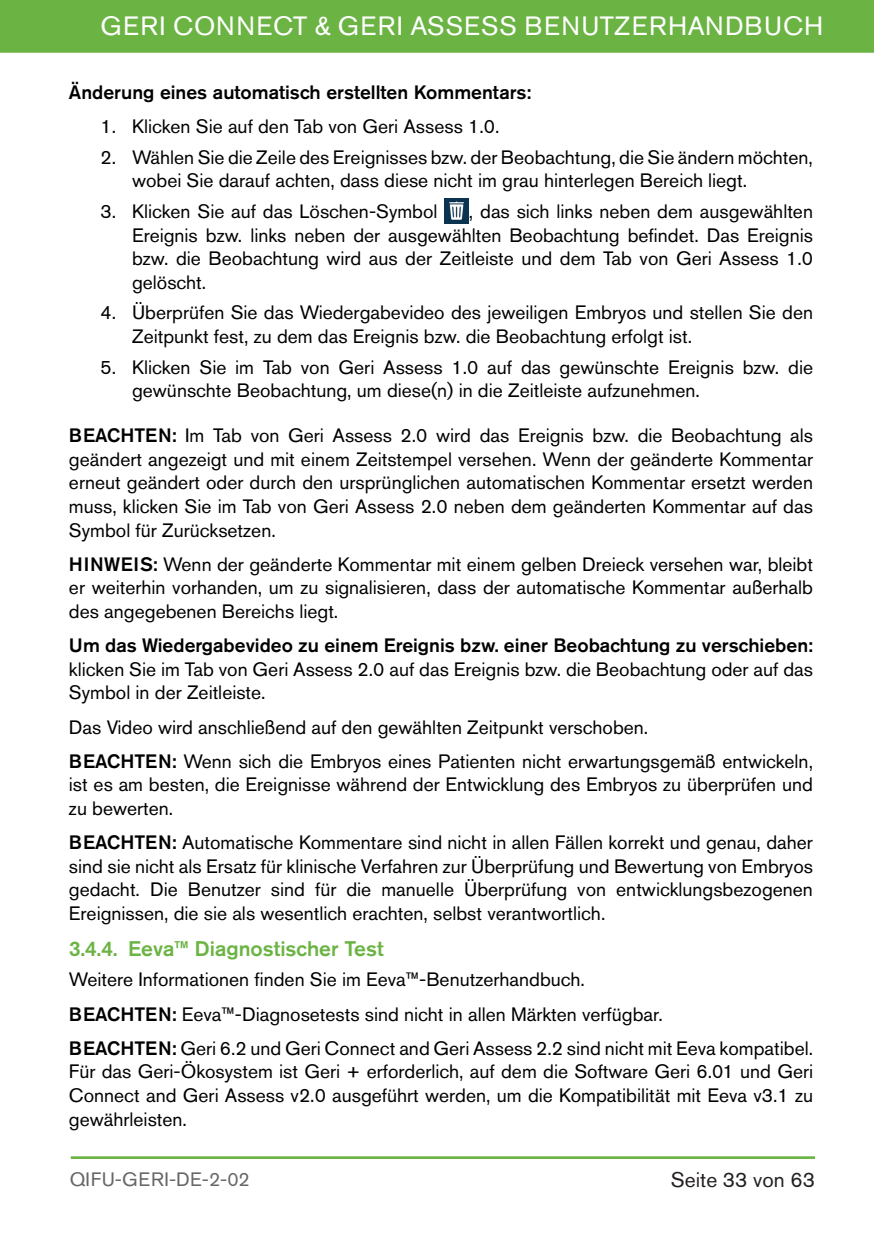
<style>
.page{position:relative;width:874px;height:1241px;background:#fff}
.page>*{position:absolute;margin:0;border:0;box-sizing:border-box;transform-origin:0 0}
.t1{font:26.25px "Akzidenz Grotesk Std";letter-spacing:.045em;color:#fff}
.t2{font:500 21px "Akzidenz Grotesk Std";color:#6bb444}
.t3{font:21px "Akzidenz Grotesk Std";color:#231f20}
.t4{font:19.25px/23.6px "Akzidenz Grotesk Std";color:#000;text-align:justify}
.t5{font:500 19.25px "Akzidenz Grotesk Std";color:#000}
.t6{font:19.25px "Akzidenz Grotesk Std";letter-spacing:.03em;color:#666}
.s1{font-weight:500}
</style>
<div class="page">
<div style="left:0;top:0;width:873px;height:53px;background:#6bb444"></div>
<hr style="left:71px;top:1156px;width:743px;height:1px;background:#6bb444">
<hr style="left:71px;top:1157px;width:743px;height:1px;background:#6bb444">
<img style="left:444px;top:198px;width:24px;height:25px">
<h1 class="t1" style="left:100px;top:11px;width:724px">GERI CONNECT &amp; GERI ASSESS BENUTZERHANDBUCH</h1>
<p class="t5" style="left:69px;top:80px;width:463px">Änderung eines automatisch erstellten Kommentars:</p>
<p class="t4" style="left:100px;top:114px;width:400px">1. Klicken Sie auf den Tab von Geri Assess 1.0.</p>
<p class="t4" style="left:132px;top:145px;width:682px;text-indent:-32px">2. Wählen Sie die Zeile des Ereignisses bzw. der Beobachtung, die Sie ändern möchten, wobei Sie darauf achten, dass diese nicht im grau hinterlegen Bereich liegt.</p>
<p class="t4" style="left:100px;top:199px;width:338px">3. Klicken Sie auf das Löschen-Symbol</p>
<p class="t4" style="left:132px;top:199px;width:682px;text-indent:337px">, das sich links neben dem ausgewählten Ereignis bzw. links neben der ausgewählten Beobachtung befindet. Das Ereignis bzw. die Beobachtung wird aus der Zeitleiste und dem Tab von Geri Assess 1.0 gelöscht.</p>
<p class="t4" style="left:132px;top:301px;width:682px;text-indent:-32px">4. Überprüfen Sie das Wiedergabevideo des jeweiligen Embryos und stellen Sie den<br>Zeitpunkt fest, zu dem das Ereignis bzw. die Beobachtung erfolgt ist.</p>
<p class="t4" style="left:132px;top:355px;width:682px;text-indent:-32px">5. Klicken Sie im Tab von Geri Assess 1.0 auf das gewünschte Ereignis bzw. die gewünschte Beobachtung, um diese(n) in die Zeitleiste aufzunehmen.</p>
<p class="t4" style="left:69px;top:423px;width:745px"><span class="s1">BEACHTEN:</span> Im Tab von Geri Assess 2.0 wird das Ereignis bzw. die Beobachtung als geändert angezeigt und mit einem Zeitstempel versehen. Wenn der geänderte Kommentar erneut geändert oder durch den ursprünglichen automatischen Kommentar ersetzt werden muss, klicken Sie im Tab von Geri Assess 2.0 neben dem geänderten Kommentar auf das Symbol für Zurücksetzen.</p>
<p class="t4" style="left:69px;top:552px;width:745px"><span class="s1">HINWEIS:</span> Wenn der geänderte Kommentar mit einem gelben Dreieck versehen war, bleibt er weiterhin vorhanden, um zu signalisieren, dass der automatische Kommentar außerhalb des angegebenen Bereichs liegt.</p>
<p class="t4" style="left:69px;top:633px;width:745px"><span class="s1">Um das Wiedergabevideo zu einem Ereignis bzw. einer Beobachtung zu verschieben: </span>klicken Sie im Tab von Geri Assess 2.0 auf das Ereignis bzw. die Beobachtung oder auf das Symbol in der Zeitleiste.</p>
<p class="t4" style="left:69px;top:714px;width:580px">Das Video wird anschließend auf den gewählten Zeitpunkt verschoben.</p>
<p class="t4" style="left:69px;top:749px;width:745px"><span class="s1">BEACHTEN:</span> Wenn sich die Embryos eines Patienten nicht erwartungsgemäß entwickeln, ist es am besten, die Ereignisse während der Entwicklung des Embryos zu überprüfen und zu bewerten.</p>
<p class="t4" style="left:69px;top:830px;width:745px"><span class="s1">BEACHTEN:</span> Automatische Kommentare sind nicht in allen Fällen korrekt und genau, daher sind sie nicht als Ersatz für klinische Verfahren zur Überprüfung und Bewertung von Embryos gedacht. Die Benutzer sind für die manuelle Überprüfung von entwicklungsbezogenen Ereignissen, die sie als wesentlich erachten, selbst verantwortlich.</p>
<p class="t2" style="left:69px;top:935px;width:316px">3.4.4. Eeva™ Diagnostischer Test</p>
<p class="t4" style="left:69px;top:967px;width:517px">Weitere Informationen finden Sie im Eeva™-Benutzerhandbuch.</p>
<p class="t4" style="left:69px;top:1001px;width:595px"><span class="s1">BEACHTEN:</span> Eeva™-Diagnosetests sind nicht in allen Märkten verfügbar.</p>
<p class="t4" style="left:69px;top:1035px;width:745px"><span class="s1">BEACHTEN:</span> Geri 6.2 und Geri Connect and Geri Assess 2.2 sind nicht mit Eeva kompatibel.<br>Für das Geri-Ökosystem ist Geri + erforderlich, auf dem die Software Geri 6.01 und Geri Connect and Geri Assess v2.0 ausgeführt werden, um die Kompatibilität mit Eeva v3.1 zu gewährleisten.</p>
<p class="t6" style="left:70px;top:1167px;width:181px">QIFU-GERI-DE-2-02</p>
<p class="t3" style="left:670px;top:1167px;width:145px">Seite 33 von 63</p>
</div>
